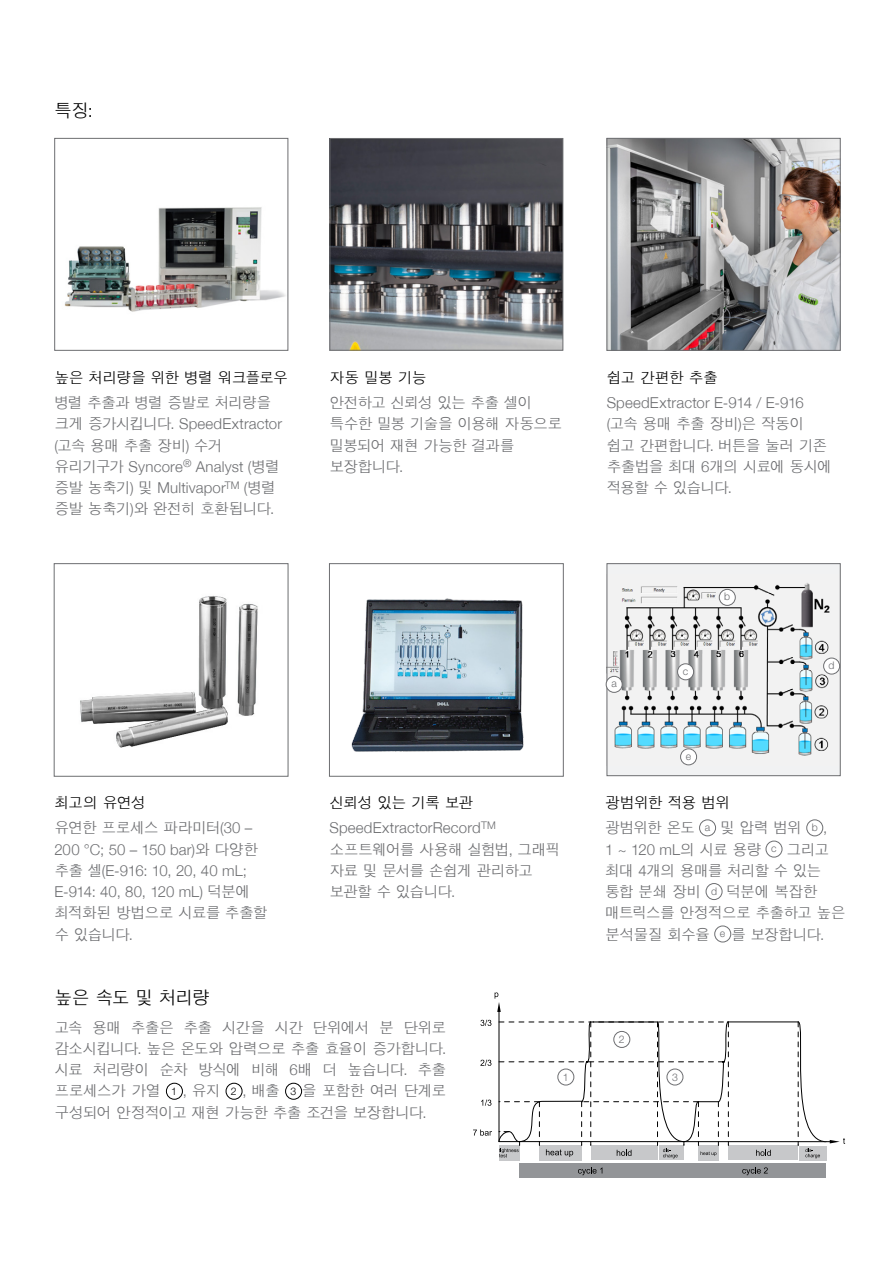
<style>
.page{position:relative;width:893px;height:1263px;background:#fff}
.page>*{position:absolute;margin:0;border:0;box-sizing:border-box;transform-origin:0 0}
.KO_Page_Subline{font:300 18px "Buchi";letter-spacing:-.09em;color:#000}
.KO_Table_content_lef{font:300 15px/21.1px "Buchi";letter-spacing:-.055em;color:#6d6e71}
.KO_Table_content_lef-2{font:300 15px/21.3px "Buchi";letter-spacing:-.025em;color:#6d6e71}
.KO_Table_content_lef-3{font:300 15px/21.1px "Buchi";letter-spacing:-.035em;color:#6d6e71}
.KO_Table_content_lef-4{font:300 15px/21.3px "Buchi";letter-spacing:-.08em;color:#6d6e71}
.KO_Title_small_down{font:300 15px "Buchi";letter-spacing:-.075em;color:#000}
.KO_Table_content_lef-5{font:300 15px/21.3px "Buchi";letter-spacing:-.075em;color:#6d6e71}
.KO_Table_content_lef-6{font:300 15px "Buchi";letter-spacing:-.03em;color:#6d6e71}
.t1{font:300 10.5px "Helvetica Neue LT Std";color:#6d6e71}
.t2{font:300 10.5px "Helvetica Neue LT Std";color:#000}
</style>
<div class="page">
<img style="left:64px;top:207px;width:222px;height:105px">
<div style="left:54px;top:138px;width:234px;height:212px;border:1px solid #6d6e71"></div>
<img style="left:332px;top:140px;width:229px;height:208px">
<div style="left:330px;top:138px;width:233px;height:212px;border:1px solid #6d6e71"></div>
<img style="left:609px;top:140px;width:229px;height:209px">
<div style="left:607px;top:138px;width:233px;height:213px;border:1px solid #6d6e71"></div>
<div style="left:607px;top:564px;width:233px;height:212px;background:#f1f2f3"></div>
<img style="left:609px;top:583px;width:229px;height:182px">
<div style="left:607px;top:563px;width:233px;height:213px;border:1px solid #6d6e71"></div>
<img style="left:351px;top:598px;width:173px;height:154px">
<div style="left:329px;top:563px;width:234px;height:213px;border:1px solid #6d6e71"></div>
<img style="left:80px;top:595px;width:178px;height:153px">
<div style="left:54px;top:563px;width:234px;height:213px;border:1px solid #6d6e71"></div>
<div style="left:606px;top:676px;width:16px;height:16px;background:#fff;border-radius:50%"></div>
<div style="left:606px;top:676px;width:16px;height:16px;border:1px solid #6d6e71;border-radius:50%"></div>
<div style="left:681px;top:749px;width:16px;height:16px;background:#fff;border-radius:50%"></div>
<div style="left:680px;top:749px;width:17px;height:16px;border:1px solid #6d6e71;border-radius:50%"></div>
<div style="left:824px;top:658px;width:16px;height:16px;background:#fff;border-radius:50%"></div>
<div style="left:823px;top:658px;width:17px;height:16px;border:1px solid #6d6e71;border-radius:50%"></div>
<div style="left:719px;top:589px;width:16px;height:16px;background:#fff;border-radius:50%"></div>
<div style="left:719px;top:589px;width:16px;height:17px;border:1px solid #6d6e71;border-radius:50%"></div>
<div style="left:678px;top:664px;width:16px;height:16px;background:#fff;border-radius:50%"></div>
<div style="left:677px;top:664px;width:17px;height:16px;border:1px solid #6d6e71;border-radius:50%"></div>
<div style="left:166px;top:1083px;width:17px;height:16px;border:1px solid #000;border-radius:50%"></div>
<div style="left:226px;top:1083px;width:16px;height:16px;border:1px solid #000;border-radius:50%"></div>
<div style="left:285px;top:1083px;width:17px;height:16px;border:1px solid #000;border-radius:50%"></div>
<div style="left:699px;top:820px;width:17px;height:16px;border:1px solid #6d6e71;border-radius:50%"></div>
<div style="left:806px;top:820px;width:17px;height:16px;border:1px solid #6d6e71;border-radius:50%"></div>
<div style="left:766px;top:841px;width:16px;height:16px;border:1px solid #6d6e71;border-radius:50%"></div>
<div style="left:706px;top:883px;width:16px;height:17px;border:1px solid #6d6e71;border-radius:50%"></div>
<div style="left:714px;top:926px;width:17px;height:16px;border:1px solid #6d6e71;border-radius:50%"></div>
<hr style="left:499px;top:1011px;width:1px;height:130px;background:#000">
<svg style="left:495px;top:992px;width:6px;height:20px"></svg>
<svg style="left:473px;top:1129px;width:19px;height:7px"></svg>
<svg style="left:481px;top:1099px;width:10px;height:7px"></svg>
<svg style="left:480px;top:1059px;width:11px;height:7px"></svg>
<svg style="left:480px;top:1020px;width:11px;height:6px"></svg>
<div style="left:539px;top:1145px;width:43px;height:16px;background:#c7c8ca"></div>
<div style="left:591px;top:1145px;width:67px;height:15px;background:#c7c8ca"></div>
<div style="left:658px;top:1145px;width:25px;height:15px;background:#c7c8ca"></div>
<div style="left:519px;top:1163px;width:164px;height:15px;background:#939598"></div>
<div style="left:698px;top:1145px;width:20px;height:15px;background:#c7c8ca"></div>
<div style="left:728px;top:1145px;width:70px;height:15px;background:#c7c8ca"></div>
<div style="left:799px;top:1146px;width:27px;height:14px;background:#c7c8ca"></div>
<div style="left:684px;top:1163px;width:142px;height:15px;background:#939598"></div>
<svg style="left:578px;top:1167px;width:24px;height:8px"></svg>
<svg style="left:742px;top:1167px;width:26px;height:8px"></svg>
<div style="left:499px;top:1145px;width:21px;height:15px;background:#c7c8ca"></div>
<svg style="left:498px;top:1021px;width:347px;height:137px"></svg>
<div style="left:558px;top:1069px;width:16px;height:16px;border:1px solid #6d6e71;border-radius:50%"></div>
<div style="left:614px;top:1031px;width:16px;height:17px;border:1px solid #6d6e71;border-radius:50%"></div>
<div style="left:667px;top:1069px;width:16px;height:16px;border:1px solid #6d6e71;border-radius:50%"></div>
<p class="KO_Page_Subline" style="left:54px;top:100px;width:40px">특징:</p>
<p class="KO_Title_small_down" style="left:54px;top:369px;width:235px">높은 처리량을 위한 병렬 워크플로우</p>
<p class="KO_Table_content_lef-2" style="left:54px;top:392px;width:229px">병렬 추출과 병렬 증발로 처리량을 크게 증가시킵니다. SpeedExtractor (고속 용매 추출 장비) 수거 유리기구가 Syncore<sup>®</sup> Analyst (병렬 증발 농축기) 및 Multivapor<sup>TM</sup> (병렬 증발 농축기)와 완전히 호환됩니다.</p>
<p class="KO_Title_small_down" style="left:329px;top:369px;width:99px">자동 밀봉 기능</p>
<p class="KO_Table_content_lef-4" style="left:329px;top:392px;width:235px">안전하고 신뢰성 있는 추출 셀이 특수한 밀봉 기술을 이용해 자동으로 밀봉되어 재현 가능한 결과를 보장합니다.</p>
<p class="KO_Title_small_down" style="left:54px;top:794px;width:93px">최고의 유연성</p>
<p class="KO_Table_content_lef-3" style="left:54px;top:818px;width:215px">유연한 프로세스 파라미터(30 –<br>200 °C; 50 – 150 bar)와 다양한 추출 셀(E-916: 10, 20, 40 mL;<br>E-914: 40, 80, 120 mL) 덕분에 최적화된 방법으로 시료를 추출할 수 있습니다.</p>
<p class="KO_Title_small_down" style="left:329px;top:794px;width:146px">신뢰성 있는 기록 보관</p>
<p class="KO_Table_content_lef" style="left:329px;top:818px;width:232px">SpeedExtractorRecord<sup>TM </sup>소프트웨어를 사용해 실험법, 그래픽 자료 및 문서를 손쉽게 관리하고 보관할 수 있습니다.</p>
<p class="KO_Page_Subline" style="left:54px;top:987px;width:157px">높은 속도 및 처리량</p>
<p class="KO_Table_content_lef" style="left:54px;top:1017px;width:394px;text-align:justify">고속 용매 추출은 추출 시간을 시간 단위에서 분 단위로 감소시킵니다. 높은 온도와 압력으로 추출 효율이 증가합니다. 시료 처리량이 순차 방식에 비해 6배 더 높습니다. 추출 프로세스가 가열</p>
<p class="KO_Table_content_lef-5" style="left:54px;top:1080px;width:394px;text-indent:247px">을 포함한 여러 단계로 구성되어 안정적이고 재현 가능한 추출 조건을 보장합니다.</p>
<p class="t2" style="left:171px;top:1085px;width:7px">1</p>
<p class="KO_Table_content_lef" style="left:183px;top:1081px;width:40px">, 유지</p>
<p class="t2" style="left:231px;top:1085px;width:7px">2</p>
<p class="KO_Table_content_lef" style="left:242px;top:1081px;width:39px">, 배출</p>
<p class="t2" style="left:290px;top:1085px;width:7px">3</p>
<p class="t1" style="left:563px;top:1070px;width:7px">1</p>
<p class="KO_Title_small_down" style="left:607px;top:369px;width:113px">쉽고 간편한 추출</p>
<p class="KO_Table_content_lef" style="left:607px;top:392px;width:227px">SpeedExtractor E-914 / E-916 (고속 용매 추출 장비)은 작동이 쉽고 간편합니다. 버튼을 눌러 기존 추출법을 최대 6개의 시료에 동시에 적용할 수 있습니다.</p>
<p class="t1" style="left:611px;top:677px;width:7px">a</p>
<p class="t1" style="left:683px;top:665px;width:7px">c</p>
<p class="t1" style="left:686px;top:750px;width:7px">e</p>
<p class="t1" style="left:724px;top:590px;width:8px">b</p>
<p class="t1" style="left:829px;top:659px;width:8px">d</p>
<p class="KO_Title_small_down" style="left:605px;top:794px;width:127px">광범위한 적용 범위</p>
<p class="KO_Table_content_lef" style="left:605px;top:818px;width:91px">광범위한 온도</p>
<p class="t1" style="left:705px;top:821px;width:7px">a</p>
<p class="KO_Table_content_lef" style="left:720px;top:818px;width:84px">및 압력 범위</p>
<p class="t1" style="left:812px;top:821px;width:8px">b</p>
<p class="KO_Table_content_lef" style="left:823px;top:818px;width:6px">,</p>
<p class="KO_Table_content_lef-4" style="left:605px;top:839px;width:226px;text-indent:181px">그리고 최대 4개의 용매를 처리할 수 있는 통합 분쇄 장비</p>
<p class="KO_Table_content_lef-6" style="left:605px;top:841px;width:158px">1 ~ 120 mL의 시료 용량</p>
<p class="t1" style="left:771px;top:842px;width:7px">c</p>
<p class="KO_Table_content_lef" style="left:605px;top:881px;width:242px;text-indent:121px">덕분에 복잡한 매트릭스를 안정적으로 추출하고 높은 분석물질 회수율</p>
<p class="t1" style="left:711px;top:884px;width:8px">d</p>
<p class="t1" style="left:720px;top:927px;width:7px">e</p>
<p class="KO_Table_content_lef" style="left:731px;top:924px;width:95px">를 보장합니다.</p>
<p class="t1" style="left:619px;top:1033px;width:7px">2</p>
<p class="t1" style="left:672px;top:1070px;width:7px">3</p>
</div>
